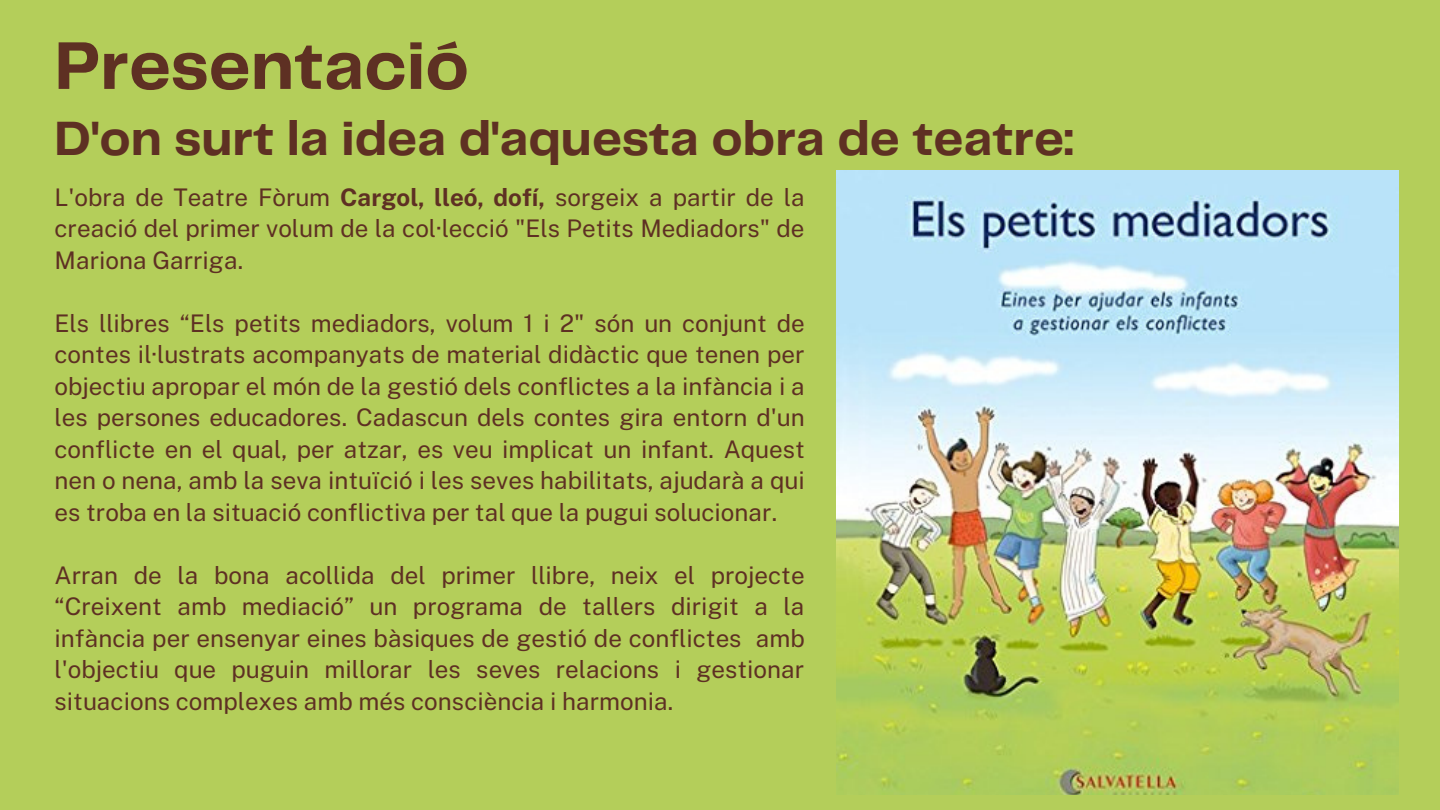
<style>
.page{position:relative;width:1440px;height:810px;background:#b4ce5a}
.page>*{position:absolute;margin:0;border:0;box-sizing:border-box;transform-origin:0 0}
.t1{font:700 70px "Telegraf";color:#5e3023}
.t2{font:700 50px "Telegraf";color:#5e3023}
.t3{font:24.2px/31.5px "Public Sans";color:#5e3023;text-align:justify}
.s1{font-weight:700}
</style>
<div class="page">
<img style="left:836px;top:171px;width:563px;height:623px">
<h1 class="t1" style="left:55px;top:36px;width:416px">Presentació</h1>
<h2 class="t2" style="left:55px;top:117px;width:1020px">D'on surt la idea d'aquesta obra de teatre:</h2>
<p class="t3" style="left:55px;top:181px;width:752px">L'obra de Teatre Fòrum <span class="s1">Cargol, lleó, dofí,</span> sorgeix a partir de la creació del primer volum de la col·lecció "Els Petits Mediadors" de Mariona Garriga.</p>
<p class="t3" style="left:55px;top:307px;width:752px">Els llibres “Els petits mediadors, volum 1 i 2" són un conjunt de contes il·lustrats acompanyats de material didàctic que tenen per objectiu apropar el món de la gestió dels conflictes a la infància i a les persones educadores. Cadascun dels contes gira entorn d'un conflicte en el qual, per atzar, es veu implicat un infant. Aquest nen o nena, amb la seva intuïció i les seves habilitats, ajudarà a qui es troba en la situació conflictiva per tal que la pugui solucionar.</p>
<p class="t3" style="left:55px;top:559px;width:752px">Arran de la bona acollida del primer llibre, neix el projecte “Creixent amb mediació” un programa de tallers dirigit a la infància per ensenyar eines bàsiques de gestió de conflictes amb l'objectiu que puguin millorar les seves relacions i gestionar situacions complexes amb més consciència i harmonia.</p>
</div>
